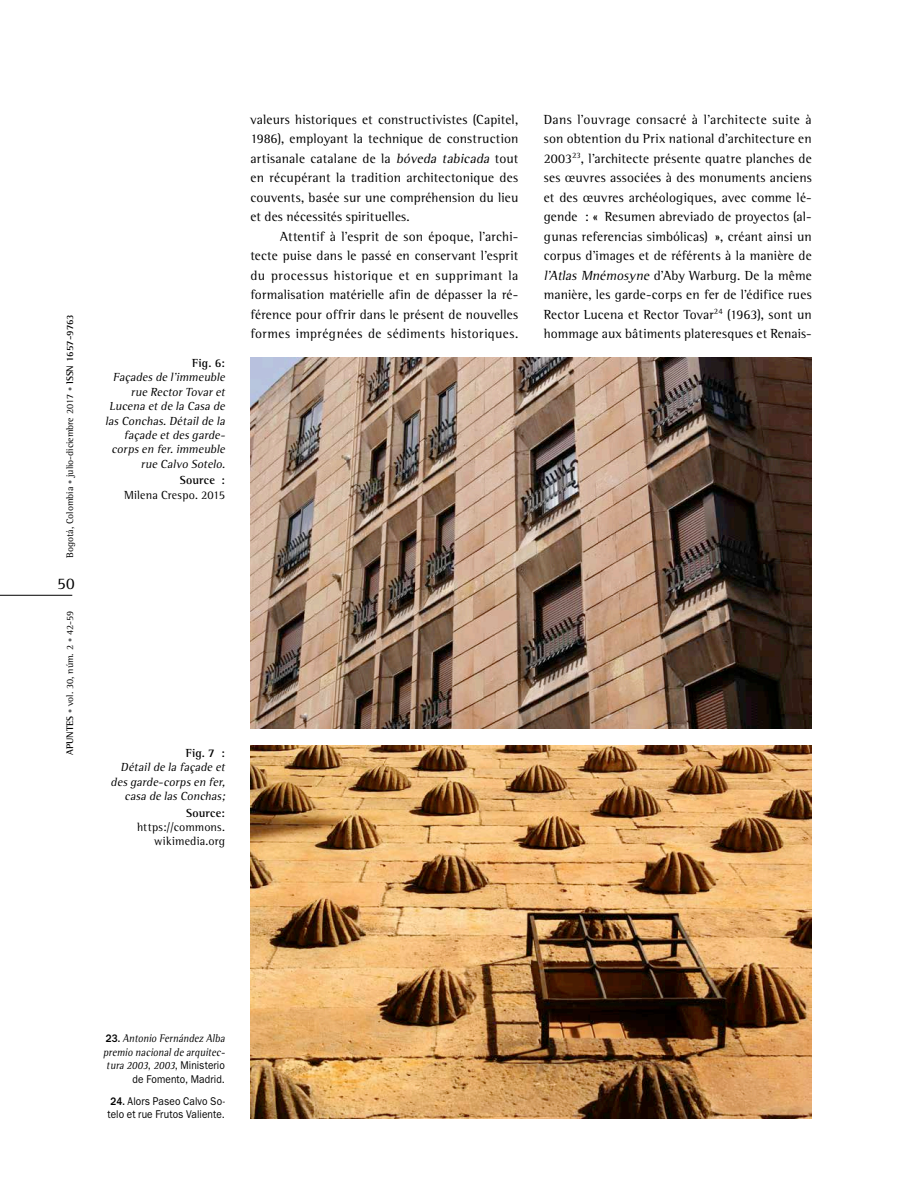
<style>
.page{position:relative;width:918px;height:1188px;background:#fff}
.page>*{position:absolute;margin:0;border:0;box-sizing:border-box;transform-origin:0 0}
.t1{font:16.5px "Agfa Rotis Semi Serif";color:#000}
.Body_Text{font:13.5px/19.5px "Agfa Rotis Semi Serif";letter-spacing:.015em;color:#000;text-align:justify}
.Pie_de_Foto_Texto{font:italic 12px/14.4px "Agfa Rotis Semi Serif";letter-spacing:.02em;color:#000;text-align:right}
.Pie_de_Foto_Texto_Fu{font:12px/14.4px "Agfa Rotis Semi Serif";letter-spacing:.015em;color:#000;text-align:right}
.Pie_de_Foto_Subtítul{font:700 12px "Agfa Rotis Semi Serif";letter-spacing:.015em;color:#000}
.Pie_de_Página{font:italic 11.25px/13.5px "Agfa Rotis Semi Serif";color:#000;text-align:right;scale:.9 1}
.Pie_de_Página-2{font:11.25px/13.5px "ITC Franklin Gothic Std";letter-spacing:.005em;color:#000;scale:.9 1}
.t2{font:9.75px "Agfa Rotis Semi Serif";color:#000}
.s1{font-size:8.25px;color:#636466}
.s2{font-weight:700}
.s3{font-style:italic}
.s4{font-family:"ITC Franklin Gothic Std";font-weight:500;font-style:normal}
.s5{font-family:"ITC Franklin Gothic Std";font-style:normal}
.s6{font-weight:500}
</style>
<div class="page">
<hr style="left:0;top:595px;width:72px;height:1px;background:#000">
<img style="left:250px;top:358px;width:562px;height:370px">
<img style="left:250px;top:745px;width:562px;height:373px">
<p class="t2" style="left:64px;top:558px;width:245px;rotate:-90deg">Bogotá, Colombia <span class="s1">•</span> julio-diciembre 2017 <span class="s1">•</span> <span class="s2">ISSN 1657-9763</span></p>
<p class="t1" style="left:57px;top:574px;width:19px">50</p>
<p class="t2" style="left:64px;top:755px;width:145px;rotate:-90deg"><span class="s2">APUNTES</span> <span class="s1">•</span> vol. 30, núm. 2 <span class="s1">•</span> 42-59</p>
<p class="Pie_de_Foto_Subtítul" style="left:192px;top:356px;width:34px">Fig. 6:</p>
<p class="Pie_de_Foto_Texto" style="left:105px;top:370px;width:124px">Façadesde l’immeuble rue RectorTovaret<br>Lucena etde la Casa de lasConchas.Détailde la façade etdesgarde&shy;corpsen fer.immeuble rue Calvo Sotelo.</p>
<p class="Pie_de_Foto_Subtítul" style="left:180px;top:473px;width:47px">Source :</p>
<p class="Pie_de_Foto_Texto_Fu" style="left:124px;top:487px;width:102px">Milena Crespo. 2015</p>
<p class="Body_Text" style="left:250px;top:109px;width:269px">valeurs historiques et constructivistes (Capitel, 1986), employant la technique de construction artisanale catalane de la <span class="s3">bóveda tabicada</span> tout en récupérant la tradition architectonique des couvents, basée sur une compréhension du lieu et des nécessités spirituelles.</p>
<p class="Body_Text" style="left:250px;top:226px;width:269px;text-indent:30px">Attentif à l’esprit de son époque, l’archi&shy;tecte puise dans le passé en conservant l’esprit du processus historique et en supprimant la formalisation matérielle afin de dépasser la ré&shy;férence pour offrir dans le présent de nouvelles formes imprégnées de sédiments historiques.</p>
<p class="Body_Text" style="left:544px;top:109px;width:269px">Dans l’ouvrage consacré à l’architecte suite à son obtention du Prix national d’architecture en 2003<sup>23</sup>, l’architecte présente quatre planches de ses œuvres associées à des monuments anciens et des œuvres archéologiques, avec comme lé&shy;gende : « Resumen abreviado de proyectos (al&shy;gunas referencias simbólicas) », créant ainsi un corpus d’images et de référents à la manière de <span class="s3">l’Atlas Mnémosyne</span> d’Aby Warburg. De la même manière, les garde-corps en fer de l’édifice rues Rector Lucena et Rector Tovar<sup>24</sup> (1963), sont un hommage aux bâtiments plateresques et Renais-</p>
<p class="Pie_de_Foto_Subtítul" style="left:186px;top:746px;width:41px">Fig. 7 :</p>
<p class="Pie_de_Foto_Texto" style="left:111px;top:760px;width:118px">Détailde la façade et desgarde-corpsen fer, casa de lasConchas;</p>
<p class="Pie_de_Foto_Subtítul" style="left:186px;top:805px;width:40px">Source:</p>
<p class="Pie_de_Foto_Texto_Fu" style="left:137px;top:820px;width:89px">https://commons. wikimedia.org</p>
<p class="Pie_de_Página" style="left:103px;top:1032px;width:139px"><span class="s4">2 3 .</span> Antonio Fernández Alba premio nacionalde arquitec&shy;tura 2003<span class="s5">,</span> 2003<span class="s5">, M i n i ste r i o de Fomento, Madrid.</span></p>
<p class="Pie_de_Página-2" style="left:107px;top:1094px;width:132px"><span class="s6">24.</span> Alors Paseo Calvo So&shy;telo et rue Frutos Valiente.</p>
</div>
